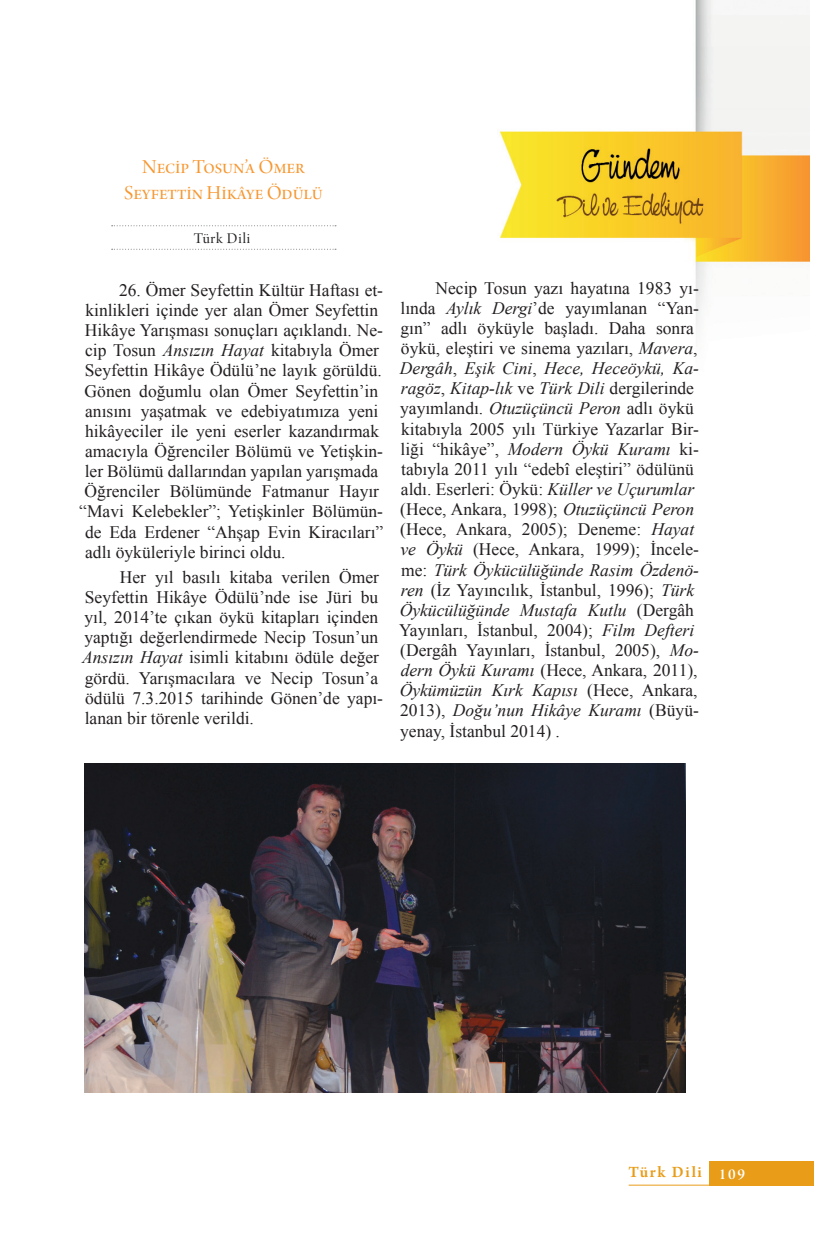
<style>
.page{position:relative;width:819px;height:1241px;background:#fff}
.page>*{position:absolute;margin:0;border:0;box-sizing:border-box;transform-origin:0 0}
.t1{font:21px/25.2px "Arno Pro Display";color:#f79730;text-align:center}
.t2{font:17.5px/20.1px "Times New Roman";color:#231f20}
.t3{font:600 16.62px "Arno Pro";letter-spacing:.1em;color:#e89c17}
.ÖYKÜ_YAZARI{font:15.75px "Arno Pro Display";color:#231f20}
.s1{font-style:italic}
</style>
<div class="page">
<div style="left:709px;top:1160px;width:105px;height:25px;background:#e89c17"></div>
<hr style="left:628px;top:1184px;width:81px;height:1px;background:#e89c17">
<img style="left:500px;top:0;width:309px;height:331px">
<svg style="left:112px;top:249px;width:224px;height:1px"></svg>
<svg style="left:112px;top:225px;width:224px;height:1px"></svg>
<img style="left:84px;top:763px;width:602px;height:328px">
<p class="t1" style="left:124px;top:156px;width:200px">Necip Tosun’a Ömer<br>Seyfettin Hikâye Ödülü</p>
<p class="ÖYKÜ_YAZARI" style="left:194px;top:230px;width:58px">Türk Dili</p>
<p class="t2" style="left:119px;top:280px;width:265px">26. Ömer Seyfettin Kültür Haftası et-</p>
<p class="t2" style="left:85px;top:300px;width:294px">kinlikleri içinde yer alan Ömer Seyfettin</p>
<p class="t2" style="left:85px;top:320px;width:300px">Hikâye Yarışması sonuçları açıklandı. Ne-</p>
<p class="t2" style="left:85px;top:340px;width:295px">cip Tosun <span class="s1">Ansızın Hayat</span> kitabıyla Ömer</p>
<p class="t2" style="left:85px;top:360px;width:298px">Seyfettin Hikâye Ödülü’ne layık görüldü.</p>
<p class="t2" style="left:85px;top:380px;width:295px">Gönen doğumlu olan Ömer Seyfettin’in</p>
<p class="t2" style="left:85px;top:400px;width:295px">anısını yaşatmak ve edebiyatımıza yeni</p>
<p class="t2" style="left:85px;top:420px;width:295px">hikâyeciler ile yeni eserler kazandırmak</p>
<p class="t2" style="left:85px;top:441px;width:299px">amacıyla Öğrenciler Bölümü ve Yetişkin-</p>
<p class="t2" style="left:85px;top:461px;width:295px">ler Bölümü dallarından yapılan yarışmada</p>
<p class="t2" style="left:85px;top:481px;width:296px">Öğrenciler Bölümünde Fatmanur Hayır</p>
<p class="t2" style="left:79px;top:501px;width:305px">“Mavi Kelebekler”; Yetişkinler Bölümün-</p>
<p class="t2" style="left:85px;top:521px;width:299px">de Eda Erdener “Ahşap Evin Kiracıları”</p>
<p class="t2" style="left:85px;top:541px;width:202px">adlı öyküleriyle birinci oldu.</p>
<p class="t2" style="left:82px;top:566px;width:302px;text-indent:38px">Her yıl basılı kitaba verilen Ömer Seyfettin Hikâye Ödülü’nde ise Jüri bu yıl, 2014’te çıkan öykü kitapları içinden yaptığı değerlendirmede Necip Tosun’un <span class="s1">Ansızın Hayat</span> isimli kitabını ödüle değer gördü. Yarışmacılara ve Necip Tosun’a ödülü 7.3.2015 tarihinde Gönen’de yapı&shy;lanan bir törenle verildi.</p>
<p class="t2" style="left:399px;top:277px;width:301px;text-indent:36px">Necip Tosun yazı hayatına 1983 yı&shy;lında <span class="s1">Aylık Dergi</span>’de yayımlanan “Yan&shy;gın” adlı öyküyle başladı. Daha sonra öykü, eleştiri ve sinema yazıları, <span class="s1">Mavera</span>, <span class="s1">Dergâh</span>, <span class="s1">Eşik Cini</span>, <span class="s1">Hece, Heceöykü, Ka&shy;ragöz</span>, <span class="s1">Kitap-lık</span> ve <span class="s1">Türk Dili</span> dergilerinde yayımlandı. <span class="s1">Otuzüçüncü Peron</span> adlı öykü kitabıyla 2005 yılı Türkiye Yazarlar Bir&shy;liği “hikâye”, <span class="s1">Modern Öykü Kuramı</span> ki&shy;tabıyla 2011 yılı “edebî eleştiri” ödülünü aldı. Eserleri: Öykü: <span class="s1">Küller ve Uçurumlar </span>(Hece, Ankara, 1998); <span class="s1">Otuzüçüncü Peron </span>(Hece, Ankara, 2005); Deneme: <span class="s1">Hayat ve Öykü</span> (Hece, Ankara, 1999); İncele&shy;me: <span class="s1">Türk Öykücülüğünde Rasim Özdenö&shy;ren</span> (İz Yayıncılık, İstanbul, 1996); <span class="s1">Türk Öykücülüğünde Mustafa Kutlu</span> (Dergâh Yayınları, İstanbul, 2004); <span class="s1">Film Defteri </span>(Dergâh Yayınları, İstanbul, 2005), <span class="s1">Mo&shy;dern Öykü Kuramı</span> (Hece, Ankara, 2011), <span class="s1">Öykümüzün Kırk Kapısı</span> (Hece, Ankara, 2013), <span class="s1">Doğu’nun Hikâye Kuramı</span> (Büyü&shy;yenay, İstanbul 2014) .</p>
<p class="t3" style="left:628px;top:1162px;width:118px">Türk Dili <sub>109</sub></p>
</div>
